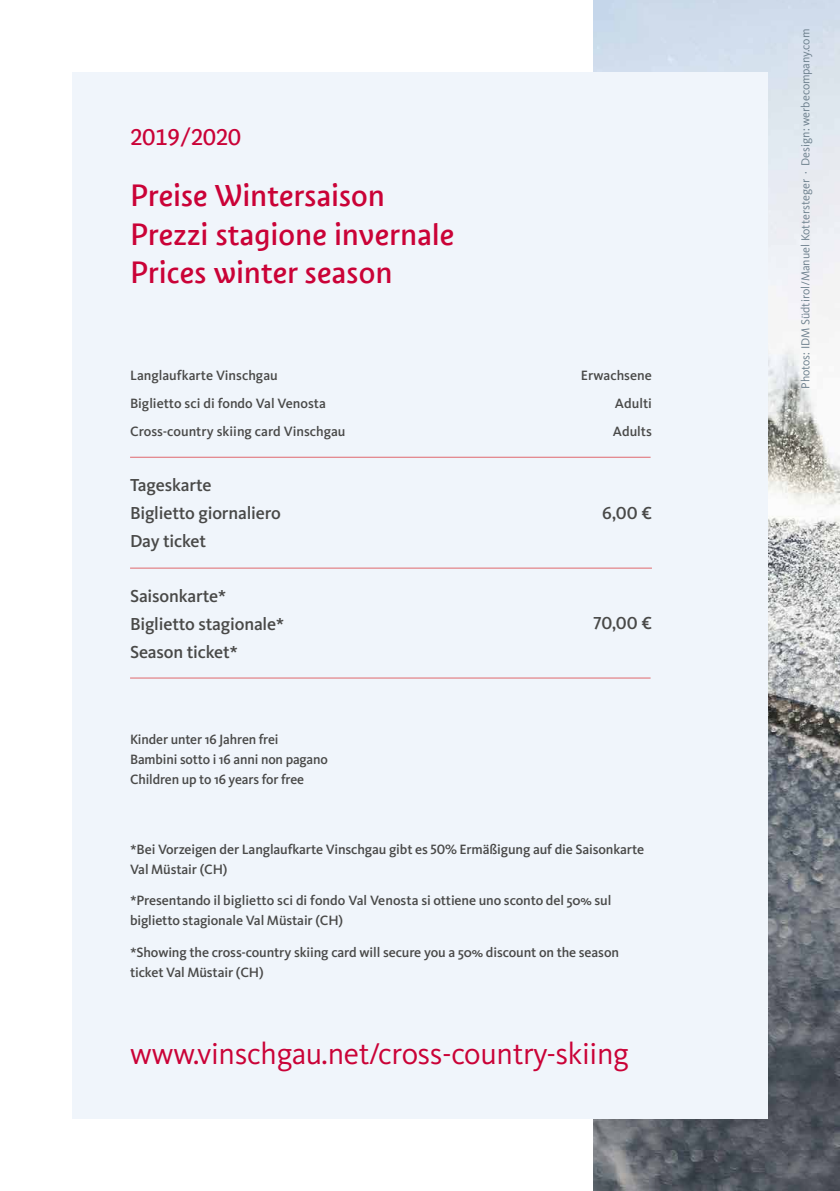
<style>
.page{position:relative;width:840px;height:1191px;background:#fff}
.page>*{position:absolute;margin:0;border:0;box-sizing:border-box;transform-origin:0 0}
.t1{font:32px/38.4px "Suedtirol Next TT";letter-spacing:-.01em;color:#ca0237}
.t2{font:31.2px "Kievit";letter-spacing:-.01em;color:#ca0237}
.t3{font:24px "Suedtirol Next TT";letter-spacing:-.01em;color:#ca0237}
.t4{font:500 18px/28px "Kievit";letter-spacing:-.01em;color:#494948}
.t5{font:18px "Kievit Medium SC";color:#494948}
.t6{font:500 14px/20px "Kievit";letter-spacing:-.01em;color:#494948}
.t7{font:12px "Kievit";color:#6c7f8c}
.s1{font-family:"Kievit Medium SC";font-weight:400}
</style>
<div class="page">
<img style="left:593px;top:0;width:246px;height:1191px">
<div style="left:72px;top:72px;width:695px;height:1046px;background:#f0f5fb"></div>
<hr style="left:130px;top:567px;width:521px;height:1px;background:#e0686d">
<hr style="left:130px;top:677px;width:520px;height:1px;background:#e0686d">
<hr style="left:130px;top:457px;width:520px;height:1px;background:#e0686d">
<h3 class="t3" style="left:130px;top:123px;width:112px">2019/2020</h3>
<h1 class="t1" style="left:130px;top:176px;width:326px">Preise Wintersaison<br>Prezzi stagione invernale<br>Prices winter season</h1>
<p class="t6" style="left:130px;top:361px;width:217px;line-height:28px">Langlaufkarte Vinschgau<br>Biglietto sci di fondo Val Venosta<br>Cross-country skiing card Vinschgau</p>
<p class="t4" style="left:130px;top:471px;width:152px">Tageskarte<br>Biglietto giornaliero<br>Day ticket</p>
<p class="t4" style="left:130px;top:581px;width:156px">Saisonkarte*<br>Biglietto stagionale*<br>Season ticket*</p>
<p class="t6" style="left:130px;top:729px;width:199px">Kinder unter 16 Jahren frei<br>Bambini sotto i 16 anni non pagano<br>Children up to 16 years for free</p>
<p class="t6" style="left:612px;top:361px;width:41px;line-height:28px;text-align:justify;text-indent:-32px">Erwachsene Adulti Adults</p>
<p class="t5" style="left:602px;top:502px;width:51px">6,00 €</p>
<p class="t5" style="left:593px;top:612px;width:60px">70,00 €</p>
<p class="t6" style="left:130px;top:839px;width:515px">*Bei Vorzeigen der Langlaufkarte Vinschgau gibt es <span class="s1">50%</span> Ermäßigung auf die Saisonkarte<br>Val Müstair (CH)</p>
<p class="t6" style="left:130px;top:890px;width:482px">*Presentando il biglietto sci di fondo Val Venosta si ottiene uno sconto del 50% sul biglietto stagionale Val Müstair (CH)</p>
<p class="t6" style="left:130px;top:941px;width:490px">*Showing the cross-country skiing card will secure you a 50% discount on the season ticket Val Müstair (CH)</p>
<h2 class="t2" style="left:130px;top:1034px;width:500px">www.vinschgau.net/cross-country-skiing</h2>
<p class="t7" style="left:797px;top:389px;width:361px;rotate:-90deg">Photos: IDM Südtirol/Manuel Kottersteger · Design: werbecompany.com</p>
</div>
